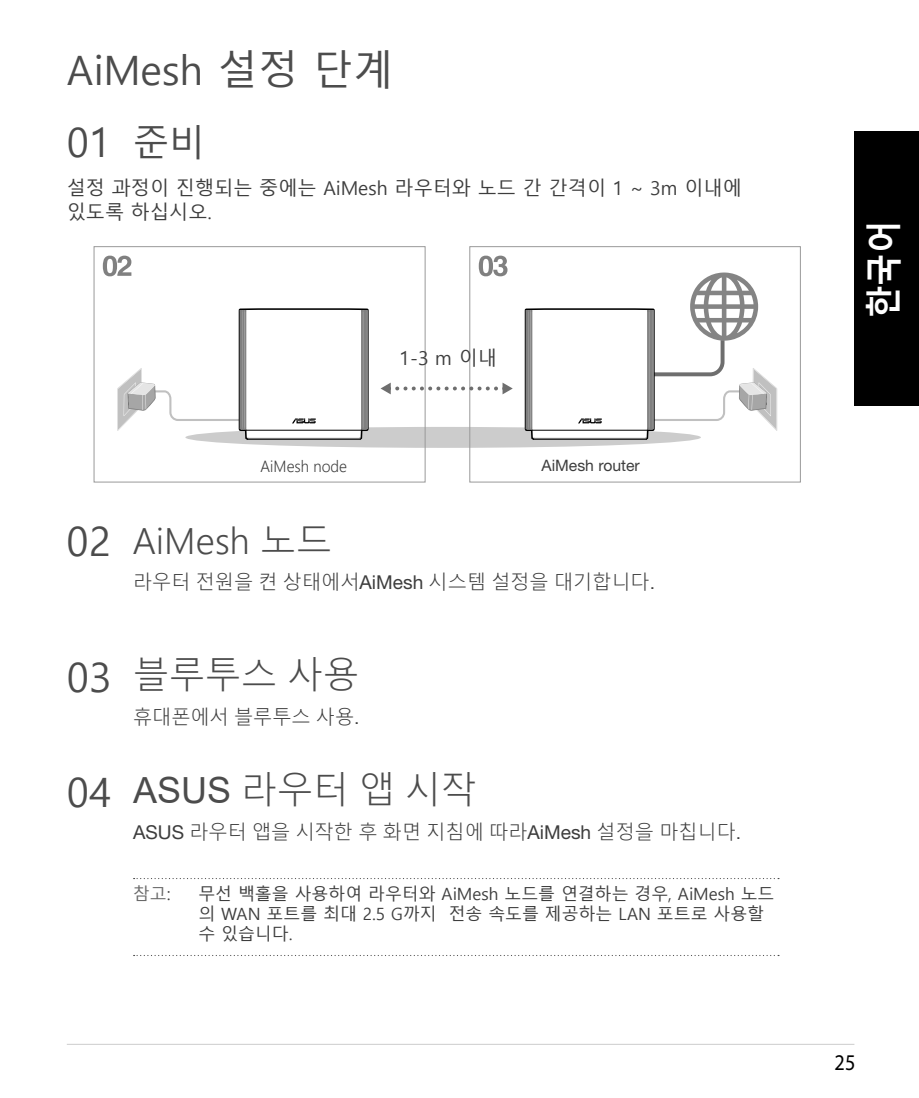
<style>
.page{position:relative;width:919px;height:1098px;background:#fff}
.page>*{position:absolute;margin:0;border:0;box-sizing:border-box;transform-origin:0 0}
.t1{font:40.5px/72.5px "Malgun Gothic";color:#4c4c4c}
.t2{font:300 36px "Malgun Gothic";color:#4c4c4c}
.t3{font:700 36px "Malgun Gothic";color:#fff;scale:.9 1}
.t4{font:22.5px "Myriad Pro";color:#000;scale:.9 1}
.t5{font:300 19.12px "Malgun Gothic";color:#3d3d3d}
.t6{font:19.12px/24.8px "Malgun Gothic";color:#3d3d3d}
.t7{font:16.88px/20.2px "Malgun Gothic";color:#3d3d3d}
.t8{font:16.88px "Malgun Gothic";color:#696969}
.t9{font:15.75px "Helvetica Neue LT Pro";color:#3d3d3d}
.t10{font:300 15.75px "Malgun Gothic";color:#3d3d3d;scale:.95 1}
.s1{font-size:36px}
.s2{font-weight:400;font-size:40.5px}
.s3{font-family:"Helvetica Neue LT Pro";font-weight:400}
.s4{font-family:"Arial";font-weight:400}
.s5{color:#3d3d3d}
</style>
<div class="page">
<hr style="left:67px;top:1043px;width:787px;height:1px;background:#ccc">
<svg style="left:103px;top:255px;width:28px;height:21px"></svg>
<svg style="left:478px;top:255px;width:29px;height:21px"></svg>
<div style="left:185px;top:427px;width:515px;height:20px;background:#ccc;border-radius:50%"></div>
<div style="left:469px;top:246px;width:331px;height:236px;border:1px solid #999"></div>
<div style="left:94px;top:246px;width:331px;height:236px;border:1px solid #999"></div>
<svg style="left:380px;top:382px;width:11px;height:12px"></svg>
<svg style="left:397px;top:382px;width:115px;height:12px"></svg>
<svg style="left:117px;top:308px;width:252px;height:175px"></svg>
<hr style="left:245px;top:429px;width:117px;height:1px;background:#000">
<hr style="left:247px;top:438px;width:113px;height:1px;background:#808080">
<svg style="left:524px;top:272px;width:253px;height:211px"></svg>
<hr style="left:531px;top:429px;width:117px;height:1px;background:#000">
<hr style="left:533px;top:438px;width:113px;height:1px;background:#808080">
<div style="left:854px;top:131px;width:64px;height:274px;background:#000"></div>
<p class="t1" style="left:67px;top:35px;width:328px">AiMesh 설정 단계<br>01 <span class="s1">준비</span></p>
<p class="t6" style="left:67px;top:176px;width:676px">설정 과정이 진행되는 중에는 AiMesh 라우터와 노드 간 간격이 1 ~ 3m 이내에 있도록 하십시오.</p>
<p class="t6" style="left:399px;top:346px;width:99px">1-3 m 이내</p>
<p class="t10" style="left:260px;top:457px;width:93px">AiMesh node</p>
<p class="t9" style="left:541px;top:455px;width:100px">AiMesh router</p>
<p class="t2" style="left:66px;top:519px;width:267px"><span class="s2">02</span> AiMesh 노드</p>
<p class="t5" style="left:133px;top:570px;width:523px">라우터 전원을 켠 상태에서<span class="s3">AiMesh</span> 시스템 설정을 대기합니다<span class="s4">.</span></p>
<p class="t1" style="left:67px;top:641px;width:46px">03</p>
<p class="t1" style="left:67px;top:756px;width:46px">04</p>
<p class="t2" style="left:133px;top:653px;width:228px">블루투스 사용</p>
<p class="t5" style="left:133px;top:705px;width:228px">휴대폰에서 블루투스 사용<span class="s4">.</span></p>
<p class="t2" style="left:133px;top:768px;width:346px"><span class="s4">ASUS</span> 라우터 앱 시작</p>
<p class="t5" style="left:133px;top:820px;width:609px"><span class="s3">ASUS</span> 라우터 앱을 시작한 후 화면 지침에 따라<span class="s3">AiMesh</span> 설정을 마칩니다<span class="s4">.</span></p>
<p class="t8" style="left:133px;top:883px;width:39px">참고<span class="s5">:</span></p>
<p class="t7" style="left:198px;top:883px;width:577px">무선 백홀을 사용하여 라우터와 AiMesh 노드를 연결하는 경우, AiMesh 노드 의 WAN 포트를 최대 2.5 G까지 전송 속도를 제공하는 LAN 포트로 사용할 수 있습니다.</p>
<p class="t3" style="left:862px;top:318px;width:110px;rotate:-90deg">한국어</p>
<p class="t4" style="left:834px;top:1047px;width:25px">25</p>
</div>
